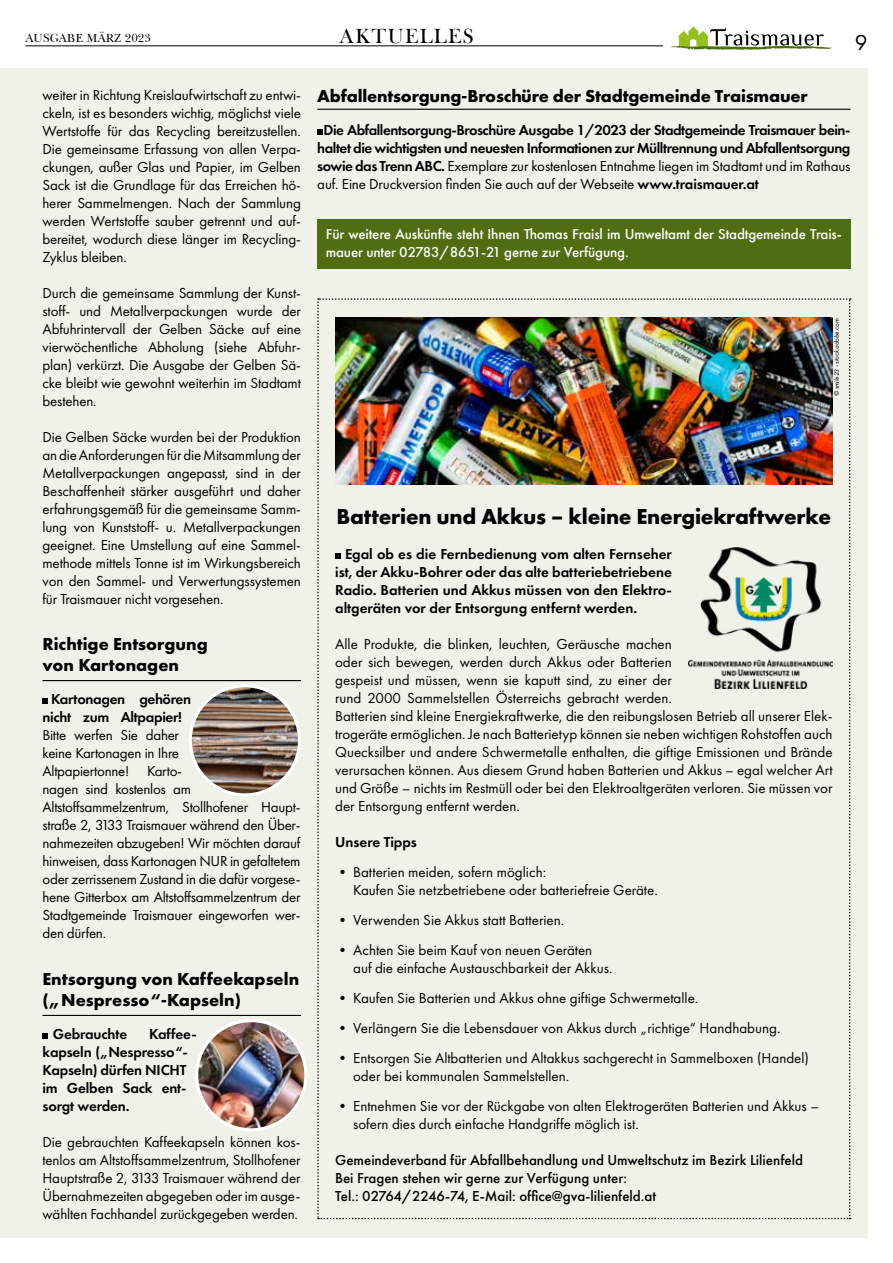
<style>
.page{position:relative;width:893px;height:1263px;background:#fff}
.page>*{position:absolute;margin:0;border:0;box-sizing:border-box;transform-origin:0 0}
.t1{font:700 22.5px "Futura PT";letter-spacing:-.01em;color:#000}
.t2{font:22.5px "Futura PT";color:#000}
.t3{font:21px "Baskerville Old Fac DEE";letter-spacing:.07em;color:#000}
.t4{font:700 18px/21.6px "Futura PT";color:#000}
.t5{font:15px/18px "Futura PT";color:#000}
.t6{font:600 15px/18px "Futura PT";letter-spacing:-.01em;color:#000}
.t7{font:15px/18px "Futura PT";letter-spacing:-.02em;color:#000}
.t8{font:500 15px/18px "Futura PT";color:#000}
.t9{font:500 15px/18px "Futura PT";letter-spacing:-.01em;color:#fff}
.t10{font:12px "Baskerville BT";color:#000}
.t11{font:italic 6.75px "Futura PT";color:#000}
.s1{font-weight:400}
</style>
<div class="page">
<hr style="left:26px;top:45px;width:841px;height:1px;background:#000">
<div style="left:835px;top:33px;width:32px;height:26px;background:#fff"></div>
<svg style="left:663px;top:26px;width:172px;height:24px"></svg>
<div style="left:0;top:68px;width:867px;height:1169px;background:#f0f2e9"></div>
<div style="left:317px;top:219px;width:533px;height:49px;background:#516d11"></div>
<svg style="left:43px;top:698px;width:5px;height:6px"></svg>
<hr style="left:43px;top:680px;width:258px;height:1px;background:#000">
<svg style="left:189px;top:688px;width:102px;height:94px"></svg>
<img style="left:190px;top:686px;width:109px;height:109px;border-radius:55px">
<div style="left:189px;top:684px;width:112px;height:112px;border:3px solid #fff;border-radius:50%"></div>
<svg style="left:43px;top:1033px;width:5px;height:6px"></svg>
<hr style="left:43px;top:1015px;width:258px;height:1px;background:#000">
<svg style="left:198px;top:1019px;width:100px;height:98px"></svg>
<img style="left:197px;top:1021px;width:109px;height:109px;border-radius:55px">
<div style="left:195px;top:1019px;width:112px;height:112px;border:3px solid #fff;border-radius:50%"></div>
<svg style="left:317px;top:129px;width:6px;height:6px"></svg>
<hr style="left:317px;top:109px;width:533px;height:1px;background:#000">
<svg style="left:317px;top:298px;width:534px;height:921px"></svg>
<img style="left:689px;top:547px;width:144px;height:142px">
<img style="left:335px;top:318px;width:498px;height:166px">
<p class="t10" style="left:26px;top:30px;width:127px">AUSGABE MÄRZ 2023</p>
<h2 class="t3" style="left:340px;top:24px;width:136px">AKTUELLES</h2>
<h1 class="t2" style="left:855px;top:30px;width:14px">9</h1>
<p class="t5" style="left:43px;top:85px;width:260px;text-align:justify">weiter in Richtung Kreislaufwirtschaft zu entwi&shy;ckeln, ist es besonders wichtig, möglichst viele Wertstoffe für das Recycling bereitzustellen.<br>Die gemeinsame Erfassung von allen Verpa&shy;ckungen, außer Glas und Papier, im Gelben Sack ist die Grundlage für das Erreichen hö&shy;herer Sammelmengen. Nach der Sammlung werden Wertstoffe sauber getrennt und auf&shy;bereitet, wodurch diese länger im Recycling-Zyklus bleiben.</p>
<p class="t5" style="left:43px;top:283px;width:260px;text-align:justify">Durch die gemeinsame Sammlung der Kunst&shy;stoff- und Metallverpackungen wurde der Abfuhrintervall der Gelben Säcke auf eine vierwöchentliche Abholung (siehe Abfuhr&shy;plan) verkürzt. Die Ausgabe der Gelben Sä&shy;cke bleibt wie gewohnt weiterhin im Stadtamt bestehen.</p>
<p class="t5" style="left:43px;top:427px;width:260px;text-align:justify">Die Gelben Säcke wurden bei der Produktion an die Anforderungen für die Mitsammlung der Metallverpackungen angepasst, sind in der Beschaffenheit stärker ausgeführt und daher erfahrungsgemäß für die gemeinsame Samm&shy;lung von Kunststoff- u. Metallverpackungen geeignet. Eine Umstellung auf eine Sammel&shy;methode mittels Tonne ist im Wirkungsbereich von den Sammel- und Verwertungssystemen für Traismauer nicht vorgesehen.</p>
<p class="t4" style="left:43px;top:632px;width:167px">Richtige Entsorgung von Kartonagen</p>
<p class="t6" style="left:43px;top:690px;width:150px;text-indent:9px">Kartonagen gehören nicht zum Altpapier!</p>
<p class="t7" style="left:43px;top:726px;width:260px">Bitte werfen Sie daher<br>keine Kartonagen in Ihre<br>Altpapiertonne! Karto-<br>nagen sind kostenlos am Altstoffsammelzentrum, Stollhofener Haupt&shy;straße 2, 3133 Traismauer während den Über&shy;nahmezeiten abzugeben! Wir möchten darauf hinweisen, dass Kartonagen NUR in gefaltetem oder zerrissenem Zustand in die dafür vorgese&shy;hene Gitterbox am Altstoffsammelzentrum der Stadtgemeinde Traismauer eingeworfen wer&shy;den dürfen.</p>
<p class="t4" style="left:43px;top:967px;width:258px">Entsorgung von Kaffeekapseln („Nespresso“-Kapseln)</p>
<p class="t6" style="left:53px;top:1025px;width:76px">Gebrauchte</p>
<p class="t6" style="left:43px;top:1025px;width:156px;text-indent:107px">Kaffee&shy;kapseln („Nespresso“-<br>Kapseln) dürfen NICHT im Gelben Sack ent&shy;sorgt werden.</p>
<p class="t5" style="left:43px;top:1133px;width:260px;text-align:justify">Die gebrauchten Kaffeekapseln können kos&shy;tenlos am Altstoffsammelzentrum, Stollhofener Hauptstraße 2, 3133 Traismauer während der Übernahmezeiten abgegeben oder im ausge&shy;wählten Fachhandel zurückgegeben werden.</p>
<p class="t4" style="left:317px;top:85px;width:492px">Abfallentsorgung-Broschüre der Stadtgemeinde Traismauer</p>
<p class="t6" style="left:317px;top:121px;width:535px;text-align:justify;text-indent:6px">Die Abfallentsorgung-Broschüre Ausgabe 1/2023 der Stadtgemeinde Traismauer bein&shy;haltet die wichtigsten und neuesten Informationen zur Mülltrennung und Abfallentsorgung sowie das Trenn ABC. <span class="s1">Exemplare zur kostenlosen Entnahme liegen im Stadtamt und im Rathaus auf. Eine Druckversion finden Sie auch auf der Webseite</span> www.traismauer.at</p>
<p class="t9" style="left:326px;top:225px;width:518px">Für weitere Auskünfte steht Ihnen Thomas Fraisl im Umweltamt der Stadtgemeinde Trais&shy;mauer unter 02783/8651-21 gerne zur Verfügung.</p>
<p class="t11" style="left:833px;top:396px;width:79px;rotate:-90deg">© smile23 - stock.adobe.com</p>
<h1 class="t1" style="left:337px;top:502px;width:496px">Batterien und Akkus – kleine Energiekraftwerke</h1>
<p class="t6" style="left:335px;top:544px;width:338px;text-align:justify;text-indent:10px">Egal ob es die Fernbedienung vom alten Fernseher ist, der Akku-Bohrer oder das alte batteriebetriebene Radio. Batterien und Akkus müssen von den Elektro&shy;altgeräten vor der Entsorgung entfernt werden.</p>
<p class="t5" style="left:335px;top:634px;width:499px">Alle Produkte, die blinken, leuchten, Geräusche machen<br>oder sich bewegen, werden durch Akkus oder Batterien<br>gespeist und müssen, wenn sie kaputt sind, zu einer der<br>rund 2000 Sammelstellen Österreichs gebracht werden.<br>Batterien sind kleine Energiekraftwerke, die den reibungslosen Betrieb all unserer Elek&shy;trogeräte ermöglichen. Je nach Batterietyp können sie neben wichtigen Rohstoffen auch Quecksilber und andere Schwermetalle enthalten, die giftige Emissionen und Brände verursachen können. Aus diesem Grund haben Batterien und Akkus – egal welcher Art und Größe – nichts im Restmüll oder bei den Elektroaltgeräten verloren. Sie müssen vor der Entsorgung entfernt werden.</p>
<p class="t6" style="left:335px;top:832px;width:83px">Unsere Tipps</p>
<p class="t5" style="left:353px;top:862px;width:306px;text-indent:-18px">• Batterien meiden, sofern möglich:<br>Kaufen Sie netzbetriebene oder batteriefreie Geräte.</p>
<p class="t5" style="left:335px;top:910px;width:231px">• Verwenden Sie Akkus statt Batterien.</p>
<p class="t5" style="left:353px;top:940px;width:261px;text-indent:-18px">• Achten Sie beim Kauf von neuen Geräten auf die einfache Austauschbarkeit der Akkus.</p>
<p class="t5" style="left:335px;top:988px;width:365px">• Kaufen Sie Batterien und Akkus ohne giftige Schwermetalle.</p>
<p class="t5" style="left:335px;top:1018px;width:447px">• Verlängern Sie die Lebensdauer von Akkus durch „richtige“ Handhabung.</p>
<p class="t5" style="left:353px;top:1048px;width:457px;text-indent:-18px">• Entsorgen Sie Altbatterien und Altakkus sachgerecht in Sammelboxen (Handel) oder bei kommunalen Sammelstellen.</p>
<p class="t5" style="left:353px;top:1096px;width:467px;text-indent:-18px">• Entnehmen Sie vor der Rückgabe von alten Elektrogeräten Batterien und Akkus – sofern dies durch einfache Handgriffe möglich ist.</p>
<p class="t8" style="left:335px;top:1150px;width:469px">Gemeindeverband für Abfallbehandlung und Umweltschutz im Bezirk Lilienfeld<br>Bei Fragen stehen wir gerne zur Verfügung unter:<br>Tel.: 02764/2246-74, E-Mail: office@gva-lilienfeld.at</p>
</div>
